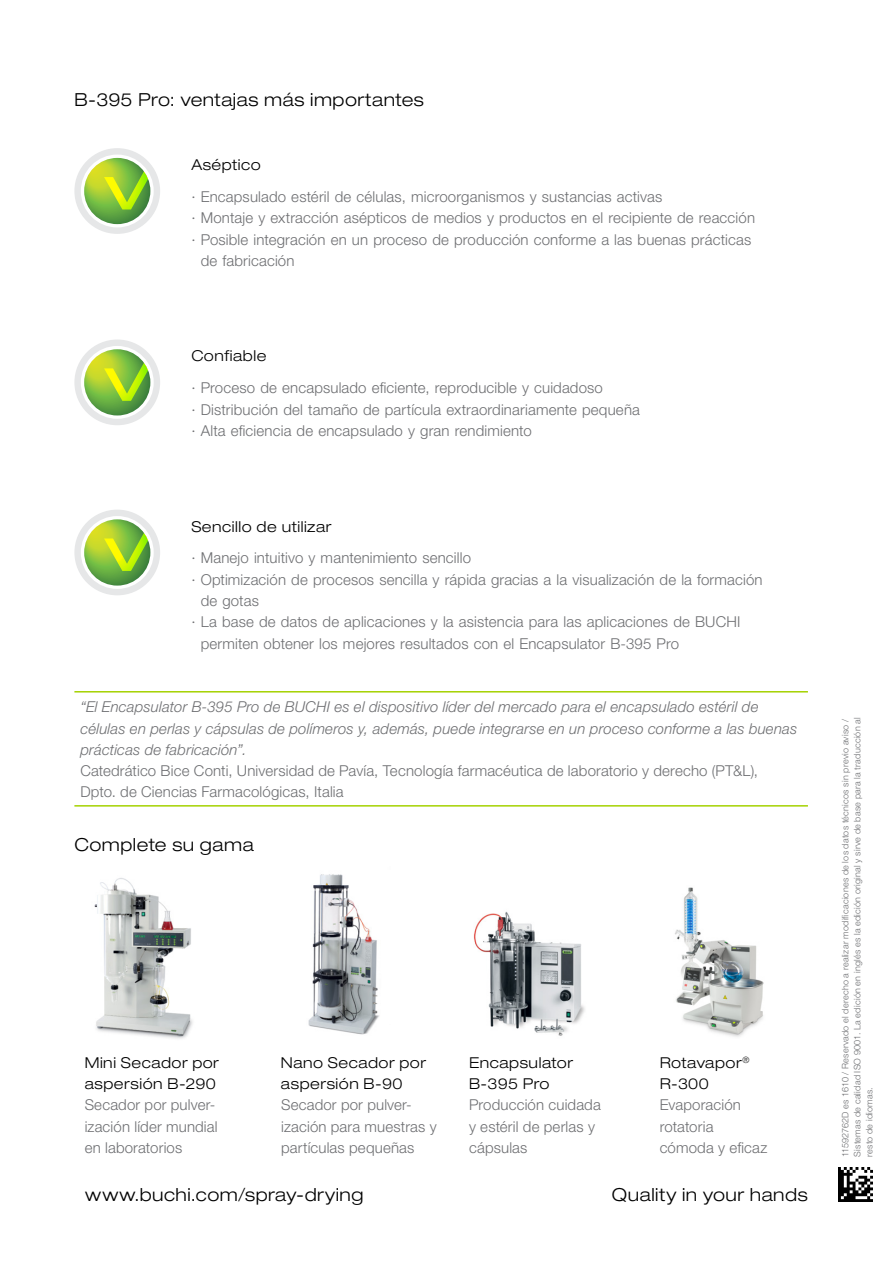
<style>
.page{position:relative;width:893px;height:1263px;background:#fff}
.page>*{position:absolute;margin:0;border:0;box-sizing:border-box;transform-origin:0 0}
.EN_Title{font:300 expanded 18px "Helvetica Neue LT Std";letter-spacing:.025em;color:#000}
.EN_Note_large{font:300 expanded 18px "Helvetica Neue LT Std";letter-spacing:.03em;color:#000}
.EN_Note_large_right{font:300 expanded 18px "Helvetica Neue LT Std";letter-spacing:.03em;color:#000}
.EN_Body_text_left{font:300 15px/21.3px "Helvetica Neue LT Std";letter-spacing:.01em;color:#6d6e71}
.EN_Body_text_left-2{font:italic 300 15px/21.3px "Helvetica Neue LT Std";letter-spacing:.01em;color:#6d6e71}
.DE_Title_small_down{font:300 expanded 15px/21.3px "Helvetica Neue LT Std";letter-spacing:.035em;color:#000}
.EN_Barcode{font:300 9px/12px "Helvetica Neue LT Std";letter-spacing:.03em;color:#6d6e71}
.s1{font-stretch:expanded;color:#000}
</style>
<div class="page">
<div style="left:74px;top:148px;width:86px;height:86px;background:#e6e7e8;border-radius:50%"></div>
<div style="left:81px;top:155px;width:73px;height:72px;background:#fff;border-radius:50%"></div>
<svg style="left:84px;top:158px;width:66px;height:66px"></svg>
<svg style="left:99px;top:158px;width:52px;height:66px"></svg>
<div style="left:74px;top:339px;width:86px;height:86px;background:#e6e7e8;border-radius:50%"></div>
<div style="left:81px;top:346px;width:73px;height:73px;background:#fff;border-radius:50%"></div>
<svg style="left:84px;top:349px;width:66px;height:66px"></svg>
<svg style="left:99px;top:349px;width:52px;height:67px"></svg>
<div style="left:74px;top:510px;width:86px;height:85px;background:#e6e7e8;border-radius:50%"></div>
<div style="left:81px;top:516px;width:73px;height:73px;background:#fff;border-radius:50%"></div>
<svg style="left:84px;top:519px;width:66px;height:67px"></svg>
<svg style="left:99px;top:519px;width:52px;height:67px"></svg>
<img style="left:839px;top:1167px;width:34px;height:34px">
<hr style="left:74px;top:691px;width:734px;height:1px;background:#a5d200">
<hr style="left:74px;top:805px;width:734px;height:1px;background:#a5d200">
<img style="left:94px;top:878px;width:99px;height:161px">
<img style="left:308px;top:874px;width:71px;height:161px">
<img style="left:473px;top:911px;width:112px;height:125px">
<img style="left:675px;top:887px;width:89px;height:150px">
<p class="EN_Title" style="left:74px;top:89px;width:351px">B-395 Pro: ventajas más importantes</p>
<p class="DE_Title_small_down" style="left:191px;top:154px;width:71px">Aséptico</p>
<p class="EN_Body_text_left" style="left:191px;top:186px;width:472px">∙ Encapsulado estéril de células, microorganismos y sustancias activas</p>
<p class="EN_Body_text_left" style="left:191px;top:207px;width:565px">∙ Montaje y extracción asépticos de medios y productos en el recipiente de reacción</p>
<p class="EN_Body_text_left" style="left:201px;top:228px;width:552px;text-indent:-9px">∙ Posible integración en un proceso de producción conforme a las buenas prácticas de fabricación</p>
<p class="DE_Title_small_down" style="left:191px;top:345px;width:77px">Confiable</p>
<p class="EN_Body_text_left" style="left:191px;top:377px;width:413px">∙ Proceso de encapsulado eficiente, reproducible y cuidadoso</p>
<p class="EN_Body_text_left" style="left:191px;top:398px;width:450px">∙ Distribución del tamaño de partícula extraordinariamente pequeña</p>
<p class="EN_Body_text_left" style="left:191px;top:420px;width:342px">∙ Alta eficiencia de encapsulado y gran rendimiento</p>
<p class="DE_Title_small_down" style="left:191px;top:515px;width:142px">Sencillo de utilizar</p>
<p class="EN_Body_text_left" style="left:191px;top:547px;width:281px">∙ Manejo intuitivo y mantenimiento sencillo</p>
<p class="EN_Body_text_left" style="left:201px;top:568px;width:563px;text-indent:-9px">∙ Optimización de procesos sencilla y rápida gracias a la visualización de la formación de gotas</p>
<p class="EN_Body_text_left" style="left:201px;top:611px;width:541px;text-indent:-9px">∙ La base de datos de aplicaciones y la asistencia para las aplicaciones de BUCHI permiten obtener los mejores resultados con el Encapsulator B-395 Pro</p>
<p class="EN_Body_text_left-2" style="left:80px;top:696px;width:718px">“El Encapsulator B-395 Pro de BUCHI es el dispositivo líder del mercado para el encapsulado estéril de células en perlas y cápsulas de polímeros y, además, puede integrarse en un proceso conforme a las buenas prácticas de fabricación”.</p>
<p class="EN_Body_text_left" style="left:80px;top:760px;width:679px">Catedrático Bice Conti, Universidad de Pavía, Tecnología farmacéutica de laboratorio y derecho (PT&amp;L),<br>Dpto. de Ciencias Farmacológicas, Italia</p>
<p class="EN_Title" style="left:74px;top:833px;width:181px">Complete su gama</p>
<p class="DE_Title_small_down" style="left:85px;top:1052px;width:136px">Mini Secador por aspersión B-290</p>
<p class="EN_Body_text_left" style="left:85px;top:1094px;width:134px">Secador por pulver&shy;ización líder mundial en laboratorios</p>
<p class="DE_Title_small_down" style="left:281px;top:1051px;width:146px">Nano Secador por aspersión B-90</p>
<p class="EN_Body_text_left" style="left:469px;top:1051px;width:133px"><span class="s1">Encapsulator<br>B-395 Pro<br></span>Producción cuidada y estéril de perlas y cápsulas</p>
<p class="EN_Body_text_left" style="left:660px;top:1051px;width:109px"><span class="s1">Rotavapor</span><sup>®<br></sup><span class="s1">R-300<br></span>Evaporación rotatoria cómoda y eficaz</p>
<p class="EN_Body_text_left" style="left:281px;top:1094px;width:157px">Secador por pulver&shy;ización para muestras y partículas pequeñas</p>
<p class="EN_Note_large" style="left:85px;top:1184px;width:280px">www.buchi.com/spray-drying</p>
<p class="EN_Note_large_right" style="left:612px;top:1184px;width:197px">Quality in your hands</p>
<p class="EN_Barcode" style="left:839px;top:1157px;width:441px;rotate:-90deg">11592762D es 1610 / Reservado el derecho a realizar modificaciones de los datos técnicos sin previo aviso /<br>Sistemas de calidad ISO 9001. La edición en inglés es la edición original y sirve de base para la traducción al resto de idiomas.</p>
</div>
